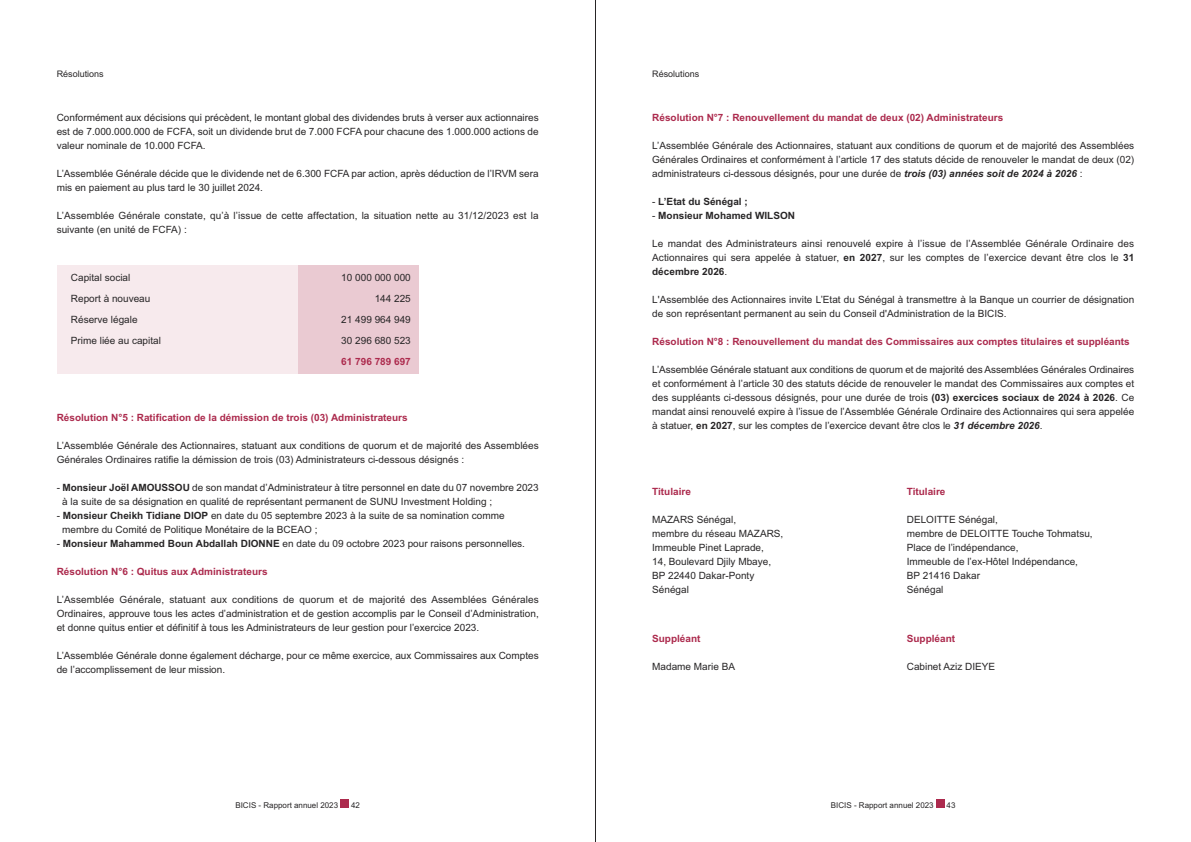
<style>
.page{position:relative;width:1191px;height:842px;background:#fff}
.page>*{position:absolute;margin:0;border:0;box-sizing:border-box;transform-origin:0 0}
.t1{font:10px/14px "Arial";color:#272526}
.t2{font:700 10px "Arial";color:#ac2a4d}
.t3{font:700 10px "Arial";color:#272526}
.t4{font:9px "Arial";color:#272526}
.t5{font:8px "Arial";color:#272526}
.s1{font-weight:700}
.s2{font-weight:700;font-style:italic}
.s3{font-weight:400}
</style>
<div class="page">
<div style="left:57px;top:266px;width:361px;height:108px;background:#f7eaed"></div>
<div style="left:298px;top:266px;width:120px;height:108px;background:#eacad2"></div>
<div style="left:936px;top:799px;width:8px;height:9px;background:#ac2a4d"></div>
<div style="left:340px;top:799px;width:9px;height:9px;background:#ac2a4d"></div>
<hr style="left:595px;top:0;width:1px;height:842px;background:#272526">
<p class="t4" style="left:57px;top:69px;width:49px">Résolutions</p>
<p class="t1" style="left:57px;top:110px;width:483px;text-align:justify">Conformément aux décisions qui précèdent, le montant global des dividendes bruts à verser aux actionnaires est de 7.000.000.000 de FCFA, soit un dividende brut de 7.000 FCFA pour chacune des 1.000.000 actions de valeur nominale de 10.000 FCFA.</p>
<p class="t1" style="left:57px;top:166px;width:483px">L’Assemblée Générale décide que le dividende net de 6.300 FCFA par action, après déduction de l’IRVM sera mis en paiement au plus tard le 30 juillet 2024.</p>
<p class="t1" style="left:57px;top:208px;width:483px">L’Assemblée Générale constate, qu’à l’issue de cette affectation, la situation nette au 31/12/2023 est la suivante (en unité de FCFA) :</p>
<p class="t1" style="left:71px;top:267px;width:92px;line-height:21px">Capital social<br>Report à nouveau<br>Réserve légale<br>Prime liée au capital</p>
<p class="t1" style="left:341px;top:267px;width:71px;line-height:21px;text-align:right">10 000 000 000<br>144 225<br>21 499 964 949<br>30 296 680 523</p>
<p class="t2" style="left:341px;top:356px;width:71px">61 796 789 697</p>
<p class="t2" style="left:57px;top:412px;width:352px">Résolution N°5 : Ratification de la démission de trois (03) Administrateurs</p>
<p class="t1" style="left:57px;top:439px;width:483px">L’Assemblée Générale des Actionnaires, statuant aux conditions de quorum et de majorité des Assemblées<br>Générales Ordinaires ratifie la démission de trois (03) Administrateurs ci-dessous désignés :</p>
<p class="t1" style="left:62px;top:481px;width:478px;text-indent:-6px">- <span class="s1">Monsieur Joël AMOUSSOU</span> de son mandat d’Administrateur à titre personnel en date du 07 novembre 2023 à la suite de sa désignation en qualité de représentant permanent de SUNU Investment Holding ;</p>
<p class="t1" style="left:62px;top:509px;width:444px;text-indent:-6px">- <span class="s1">Monsieur Cheikh Tidiane DIOP</span> en date du 05 septembre 2023 à la suite de sa nomination comme membre du Comité de Politique Monétaire de la BCEAO ;</p>
<p class="t1" style="left:57px;top:537px;width:470px">- <span class="s1">Monsieur Mahammed Boun Abdallah DIONNE</span> en date du 09 octobre 2023 pour raisons personnelles.</p>
<p class="t2" style="left:57px;top:566px;width:212px">Résolution N°6 : Quitus aux Administrateurs</p>
<p class="t1" style="left:57px;top:593px;width:483px;text-align:justify">L’Assemblée Générale, statuant aux conditions de quorum et de majorité des Assemblées Générales Ordinaires, approuve tous les actes d’administration et de gestion accomplis par le Conseil d’Administration, et donne quitus entier et définitif à tous les Administrateurs de leur gestion pour l’exercice 2023.</p>
<p class="t1" style="left:57px;top:649px;width:483px">L’Assemblée Générale donne également décharge, pour ce même exercice, aux Commissaires aux Comptes de l’accomplissement de leur mission.</p>
<p class="t4" style="left:652px;top:69px;width:49px">Résolutions</p>
<p class="t2" style="left:652px;top:111px;width:352px">Résolution N°7 : Renouvellement du mandat de deux (02) Administrateurs</p>
<p class="t1" style="left:652px;top:138px;width:483px;text-align:justify">L’Assemblée Générale des Actionnaires, statuant aux conditions de quorum et de majorité des Assemblées Générales Ordinaires et conformément à l’article 17 des statuts décide de renouveler le mandat de deux (02) administrateurs ci-dessous désignés, pour une durée de <span class="s2">trois (03) années soit de 2024 à 2026</span> :</p>
<p class="t3" style="left:652px;top:195px;width:97px"><span class="s3">-</span> L’Etat du Sénégal ;</p>
<p class="t3" style="left:652px;top:209px;width:144px"><span class="s3">-</span> Monsieur Mohamed WILSON</p>
<p class="t1" style="left:652px;top:236px;width:483px;text-align:justify">Le mandat des Administrateurs ainsi renouvelé expire à l’issue de l’Assemblée Générale Ordinaire des Actionnaires qui sera appelée à statuer, <span class="s1">en 2027</span>, sur les comptes de l’exercice devant être clos le <span class="s1">31 décembre 2026</span>.</p>
<p class="t1" style="left:652px;top:292px;width:483px">L'Assemblée des Actionnaires invite L’Etat du Sénégal à transmettre à la Banque un courrier de désignation de son représentant permanent au sein du Conseil d'Administration de la BICIS.</p>
<p class="t2" style="left:652px;top:335px;width:479px">Résolution N°8 : Renouvellement du mandat des Commissaires aux comptes titulaires et suppléants</p>
<p class="t1" style="left:652px;top:362px;width:483px;text-align:justify">L’Assemblée Générale statuant aux conditions de quorum et de majorité des Assemblées Générales Ordinaires et conformément à l’article 30 des statuts décide de renouveler le mandat des Commissaires aux comptes et des suppléants ci-dessous désignés, pour une durée de trois <span class="s1">(03) exercices sociaux de 2024 à 2026</span>. Ce mandat ainsi renouvelé expire à l’issue de l’Assemblée Générale Ordinaire des Actionnaires qui sera appelée à statuer, <span class="s1">en 2027</span>, sur les comptes de l’exercice devant être clos le <span class="s2">31 décembre 2026</span>.</p>
<p class="t2" style="left:652px;top:485px;width:40px">Titulaire</p>
<p class="t1" style="left:652px;top:512px;width:133px">MAZARS Sénégal,<br>membre du réseau MAZARS,<br>Immeuble Pinet Laprade,<br>14, Boulevard Djily Mbaye,<br>BP 22440 Dakar-Ponty<br>Sénégal</p>
<p class="t2" style="left:652px;top:633px;width:50px">Suppléant</p>
<p class="t1" style="left:652px;top:659px;width:84px">Madame Marie BA</p>
<p class="t2" style="left:906px;top:485px;width:40px">Titulaire</p>
<p class="t1" style="left:906px;top:512px;width:187px">DELOITTE Sénégal,<br>membre de DELOITTE Touche Tohmatsu,<br>Place de l’indépendance,<br>Immeuble de l’ex-Hôtel Indépendance,<br>BP 21416 Dakar<br>Sénégal</p>
<p class="t2" style="left:906px;top:633px;width:50px">Suppléant</p>
<p class="t1" style="left:906px;top:659px;width:90px">Cabinet Aziz DIEYE</p>
<p class="t5" style="left:235px;top:800px;width:104px">BICIS - Rapport annuel 2023</p>
<p class="t5" style="left:351px;top:800px;width:10px">42</p>
<p class="t5" style="left:831px;top:800px;width:104px">BICIS - Rapport annuel 2023</p>
<p class="t5" style="left:946px;top:800px;width:10px">43</p>
</div>
